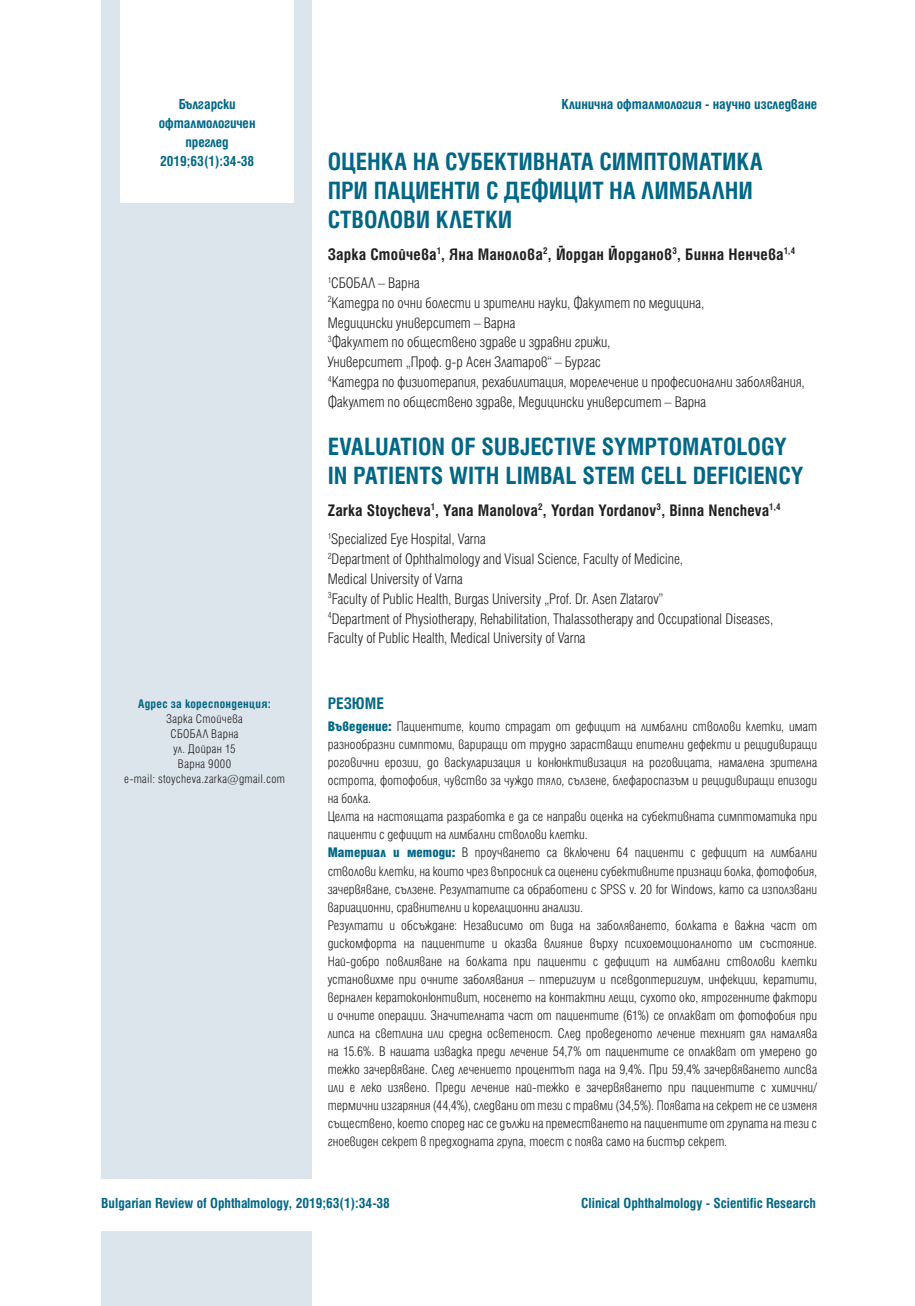
<style>
.page{position:relative;width:915px;height:1306px;background:#fff}
.page>*{position:absolute;margin:0;border:0;box-sizing:border-box;transform-origin:0 0}
.t1{font:700 condensed 27px/28.5px "Helen Bg";color:#016785}
.t2{font:700 condensed 18px "Helen Bg";letter-spacing:.01em;color:#231f20}
.t3{font:700 condensed 18px "Helen Bg";color:#016785}
.t4{font:300 condensed 16.5px/19.8px "Helen Bg";color:#231f20}
.t5{font:700 condensed 15.75px/18.9px "Helen Bg";color:#016785;text-align:center}
.t6{font:300 condensed 15px/18px "Helen Bg";letter-spacing:.005em;color:#231f20}
.t7{font:300 condensed 13.5px/15px "Helen Bg";letter-spacing:.03em;color:#231f20;text-align:center}
.t8{font:700 condensed 13.5px "Helen Bg";letter-spacing:.03em;color:#016785}
.s1{font-weight:900;color:#016785}
</style>
<div class="page">
<div style="left:101px;top:0;width:211px;height:1178px;background:#dce5ec"></div>
<div style="left:120px;top:0;width:174px;height:203px;background:#fff"></div>
<div style="left:101px;top:1231px;width:211px;height:74px;background:#dce5ec"></div>
<p class="t5" style="left:179px;top:94px;width:58px">Български</p>
<p class="t5" style="left:561px;top:94px;width:257px">Клинична офталмология - научно изследване</p>
<p class="t5" style="left:159px;top:113px;width:98px">офталмологичен преглед<br>2019;63(1):34-38</p>
<h1 class="t1" style="left:327px;top:147px;width:436px">ОЦЕНКА НА СУБЕКТИВНАТА СИМПТОМАТИКА<br>ПРИ ПАЦИЕНТИ С ДЕФИЦИТ НА ЛИМБАЛНИ<br>СТВОЛОВИ КЛЕТКИ</h1>
<p class="t2" style="left:327px;top:244px;width:469px">Зарка Стойчева<sup>1</sup>, Яна Манолова<sup>2</sup>, Йордан Йорданов<sup>3</sup>, Бинна Ненчева<sup>1,4</sup></p>
<p class="t4" style="left:327px;top:272px;width:478px"><sup>1</sup>СБОБАЛ – Варна<br><sup>2</sup>Катедра по очни болести и зрителни науки, Факултет по медицина,<br>Медицински университет – Варна<br><sup>3</sup>Факултет по обществено здраве и здравни грижи,<br>Университет „Проф. д-р Асен Златаров“ – Бургас<br><sup>4</sup>Катедра по физиотерапия, рехабилитация, морелечение и професионални заболявания, Факултет по обществено здраве, Медицински университет – Варна</p>
<h1 class="t1" style="left:327px;top:432px;width:477px">EVALUATION OF SUBJECTIVE SYMPTOMATOLOGY<br>IN PATIENTS WITH LIMBAL STEM CELL DEFICIENCY</h1>
<p class="t2" style="left:327px;top:500px;width:454px">Zarka Stoycheva<sup>1</sup>, Yana Manolova<sup>2</sup>, Yordan Yordanov<sup>3</sup>, Binna Nencheva<sup>1,4</sup></p>
<p class="t4" style="left:327px;top:529px;width:447px"><sup>1</sup>Specialized Eye Hospital, Varna<br><sup>2</sup>Department of Ophthalmology and Visual Science, Faculty of Medicine,<br>Medical University of Varna<br><sup>3</sup>Faculty of Public Health, Burgas University „Prof. Dr. Asen Zlatarov”<br><sup>4</sup>Department of Physiotherapy, Rehabilitation, Thalassotherapy and Occupational Diseases, Faculty of Public Health, Medical University of Varna</p>
<p class="t8" style="left:138px;top:696px;width:134px">Адрес за кореспонденция:</p>
<p class="t7" style="left:124px;top:711px;width:162px">Зарка Стойчева<br>СБОБАЛ Варна<br>ул. Дойран 15<br>Варна 9000<br>e-mail: stoycheva.zarka@gmail.com</p>
<p class="t3" style="left:327px;top:693px;width:58px">РЕЗЮМЕ</p>
<p class="t6" style="left:327px;top:717px;width:491px"><span class="s1">Въведение:</span> Пациентите, които страдат от дефицит на лимбални стволови клетки, имат разнообразни симптоми, вариращи от трудно зарастващи епителни дефекти и рецидивиращи роговични ерозии, до васкуларизация и конюнктивизация на роговицата, намалена зрителна острота, фотофобия, чувство за чуждо тяло, сълзене, блефароспазъм и рецидивиращи епизоди на болка.<br>Целта на настоящата разработка е да се направи оценка на субективната симптоматика при пациенти с дефицит на лимбални стволови клетки.<br><span class="s1">Материал и методи:</span> В проучването са включени 64 пациенти с дефицит на лимбални стволови клетки, на които чрез въпросник са оценени субективните признаци болка, фотофобия, зачервяване, сълзене. Резултатите са обработени с SPSS v. 20 for Windows, като са използвани вариационни, сравнителни и корелационни анализи.<br>Резултати и обсъждане: Независимо от вида на заболяването, болката е важна част от дискомфорта на пациентите и оказва влияние върху психоемоционалното им състояние.<br>Най-добро повлияване на болката при пациенти с дефицит на лимбални стволови клетки установихме при очните заболявания – птеригиум и псевдоптеригиум, инфекции, кератити, вернален кератоконюнтивит, носенето на контактни лещи, сухото око, ятрогенните фактори и очните операции. Значителната част от пациентите (61%) се оплакват от фотофобия при липса на светлина или средна осветеност. След проведеното лечение техният дял намалява на 15.6%. В нашата извадка преди лечение 54,7% от пациентите се оплакват от умерено до тежко зачервяване. След лечението процентът пада на 9,4%. При 59,4% зачервяването липсва или е леко изявено. Преди лечение най-тежко е зачервяването при пациентите с химични/ термични изгаряния (44,4%), следвани от тези с травми (34,5%). Появата на секрет не се изменя съществено, което според нас се дължи на преместването на пациентите от групата на тези с гноевиден секрет в предходната група, тоест с поява само на бистър секрет.</p>
<p class="t5" style="left:101px;top:1193px;width:290px">Bulgarian Review of Ophthalmology, 2019;63(1):34-38</p>
<p class="t5" style="left:581px;top:1193px;width:236px">Clinical Ophthalmology - Scientific Research</p>
</div>
